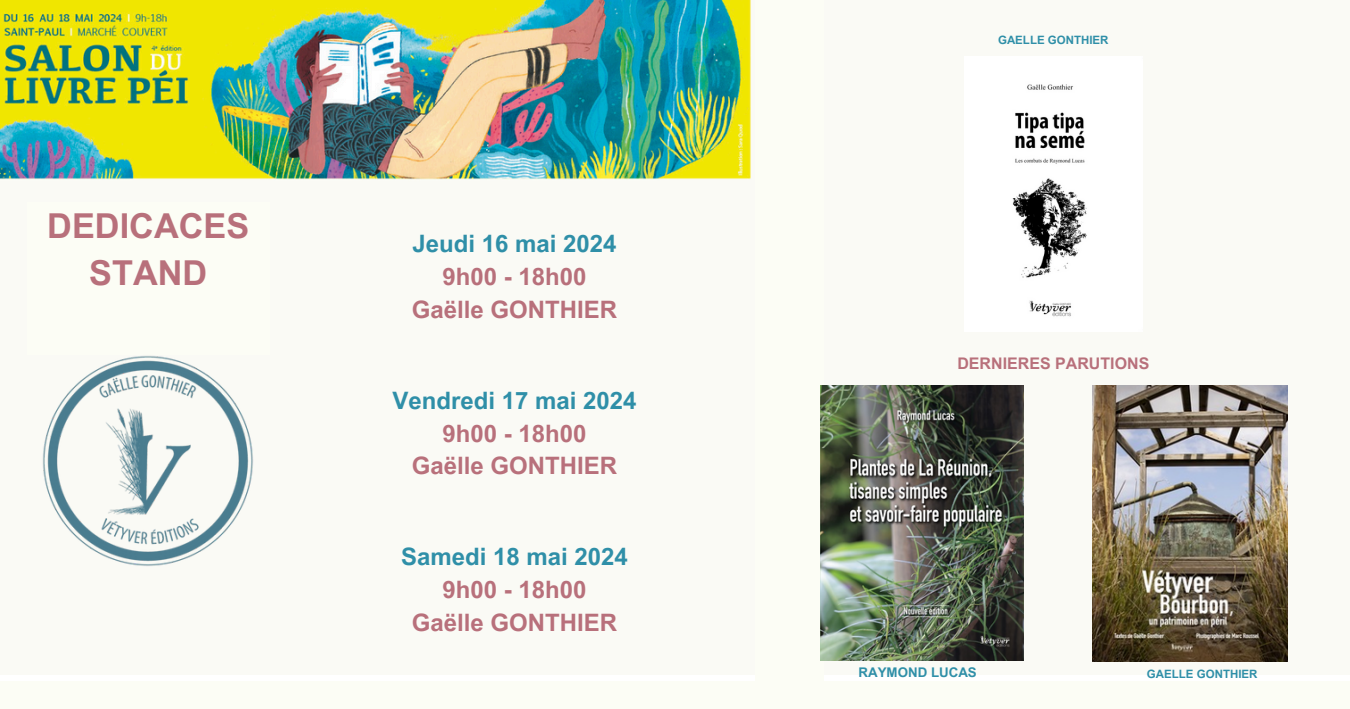
<style>
.page{position:relative;width:1350px;height:709px;background:#fff}
.page>*{position:absolute;margin:0;border:0;box-sizing:border-box;transform-origin:0 0}
.t1{font:700 34.35px/47.2px "Arial MT Pro";color:#b8707b;text-align:center}
.t2{font:700 24px/32.7px "Arial MT Pro";color:#b8707b;text-align:center}
.t3{font:700 16.05px "Arial MT Pro";color:#b8707b}
.t4{font:700 13.35px "Arial MT Pro";color:#2f8fa8}
.t5{font:700 11.55px "Arial MT Pro";color:#2f8fa8}
.s1{color:#2f8fa8}
</style>
<div class="page">
<img style="left:0;top:0;width:1288px;height:662px">
<div style="left:0;top:681px;width:1350px;height:28px;background:#fcfdf5"></div>
<div style="left:755px;top:0;width:69px;height:700px;background:#fcfdf5"></div>
<div style="left:27px;top:202px;width:243px;height:152px;background:#fcfdf5"></div>
<img style="left:42px;top:354px;width:213px;height:213px">
<img style="left:820px;top:386px;width:204px;height:274px">
<img style="left:1093px;top:386px;width:195px;height:275px">
<img style="left:964px;top:57px;width:178px;height:274px">
<h1 class="t1" style="left:47px;top:206px;width:204px">DEDICACES<br>STAND</h1>
<p class="t2" style="left:412px;top:231px;width:207px"><span class="s1">Jeudi 16 mai 2024<br></span>9h00 - 18h00<br>Gaëlle GONTHIER</p>
<p class="t2" style="left:393px;top:387px;width:246px"><span class="s1">Vendredi 17 mai 2024<br></span>9h00 - 18h00<br>Gaëlle GONTHIER</p>
<h2 class="t2" style="left:401px;top:543px;width:228px"><span class="s1">Samedi 18 mai 2024<br></span>9h00 - 18h00<br>Gaëlle GONTHIER</h2>
<h2 class="t5" style="left:998px;top:36px;width:112px">GAELLE GONTHIER</h2>
<p class="t3" style="left:957px;top:357px;width:193px">DERNIERES PARUTIONS</p>
<h2 class="t4" style="left:859px;top:667px;width:120px">RAYMOND LUCAS</h2>
<h4 class="t5" style="left:1147px;top:669px;width:112px">GAELLE GONTHIER</h4>
</div>
